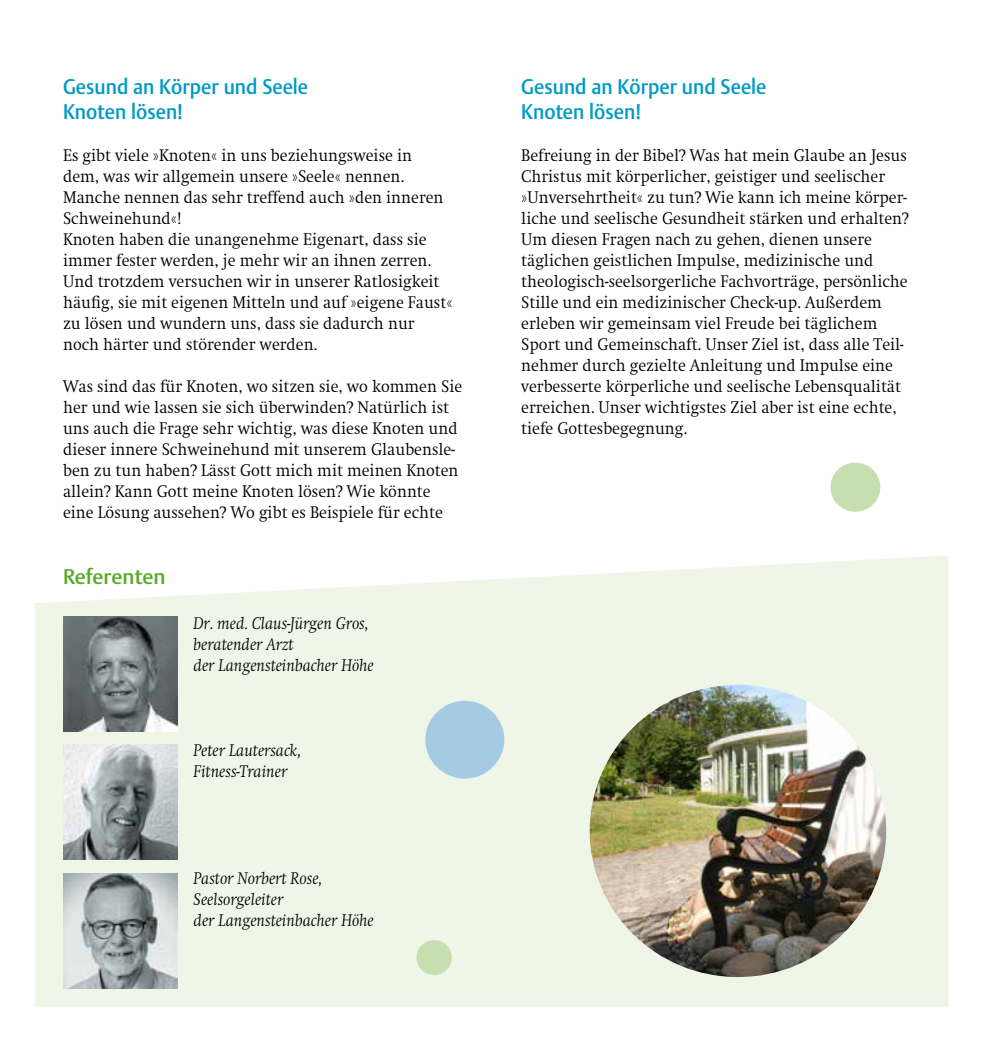
<style>
.page{position:relative;width:983px;height:1042px;background:#fff}
.page>*{position:absolute;margin:0;border:0;box-sizing:border-box;transform-origin:0 0}
.t1{font:500 21px/24.5px "DTL Argo TOT";color:#009ac6;scale:.93 1}
.t2{font:500 21px "DTL Argo TOT";color:#57ab27}
.t3{font:300 17.5px/21px "Swift EF";color:#000;scale:.93 1}
.t4{font:italic 300 17.5px/21px "Swift EF";color:#000;scale:.94 1}
</style>
<div class="page">
<svg style="left:35px;top:556px;width:912px;height:451px;background:#f0f6e9"></svg>
<img style="left:63px;top:745px;width:114px;height:114px">
<img style="left:63px;top:616px;width:115px;height:115px">
<div style="left:425px;top:701px;width:79px;height:77px;background:#a4cbe2;border-radius:50%"></div>
<svg style="left:416px;top:939px;width:36px;height:36px"></svg>
<div style="left:830px;top:463px;width:50px;height:49px;background:#c7deae;border-radius:50%"></div>
<img style="left:63px;top:874px;width:115px;height:115px">
<img style="left:589px;top:685px;width:296px;height:292px">
<p class="t1" style="left:63px;top:75px;width:265px">Gesund an Körper und Seele<br>Knoten lösen!</p>
<p class="t3" style="left:63px;top:145px;width:420px">Es gibt viele »Knoten« in uns beziehungsweise in<br>dem, was wir allgemein unsere »Seele« nennen.<br>Manche nennen das sehr treffend auch »den inneren Schweinehund«!<br>Knoten haben die unangenehme Eigenart, dass sie immer fester werden, je mehr wir an ihnen zerren.<br>Und trotzdem versuchen wir in unserer Ratlosigkeit häufig, sie mit eigenen Mitteln und auf »eigene Faust« zu lösen und wundern uns, dass sie dadurch nur noch härter und störender werden.</p>
<p class="t3" style="left:63px;top:376px;width:430px">Was sind das für Knoten, wo sitzen sie, wo kommen Sie her und wie lassen sie sich überwinden? Natürlich ist uns auch die Frage sehr wichtig, was diese Knoten und dieser innere Schweinehund mit unserem Glaubensle&shy;ben zu tun haben? Lässt Gott mich mit meinen Knoten allein? Kann Gott meine Knoten lösen? Wie könnte eine Lösung aussehen? Wo gibt es Beispiele für echte</p>
<p class="t2" style="left:63px;top:564px;width:104px">Referenten</p>
<p class="t4" style="left:193px;top:613px;width:193px">Dr. med. Claus-Jürgen Gros, beratender Arzt<br>der Langensteinbacher Höhe</p>
<p class="t4" style="left:193px;top:740px;width:115px">Peter Lautersack,<br>Fitness-Trainer</p>
<p class="t4" style="left:193px;top:868px;width:193px">Pastor Norbert Rose,<br>Seelsorgeleiter<br>der Langensteinbacher Höhe</p>
<p class="t1" style="left:521px;top:75px;width:265px">Gesund an Körper und Seele<br>Knoten lösen!</p>
<p class="t3" style="left:521px;top:145px;width:418px">Befreiung in der Bibel? Was hat mein Glaube an Jesus Christus mit körperlicher, geistiger und seelischer »Unversehrtheit« zu tun? Wie kann ich meine körper&shy;liche und seelische Gesundheit stärken und erhalten?<br>Um diesen Fragen nach zu gehen, dienen unsere täglichen geistlichen Impulse, medizinische und theologisch-seelsorgerliche Fachvorträge, persönliche Stille und ein medizinischer Check-up. Außerdem erleben wir gemeinsam viel Freude bei täglichem Sport und Gemeinschaft. Unser Ziel ist, dass alle Teil&shy;nehmer durch gezielte Anleitung und Impulse eine verbesserte körperliche und seelische Lebensqualität erreichen. Unser wichtigstes Ziel aber ist eine echte, tiefe Gottesbegegnung.</p>
</div>
